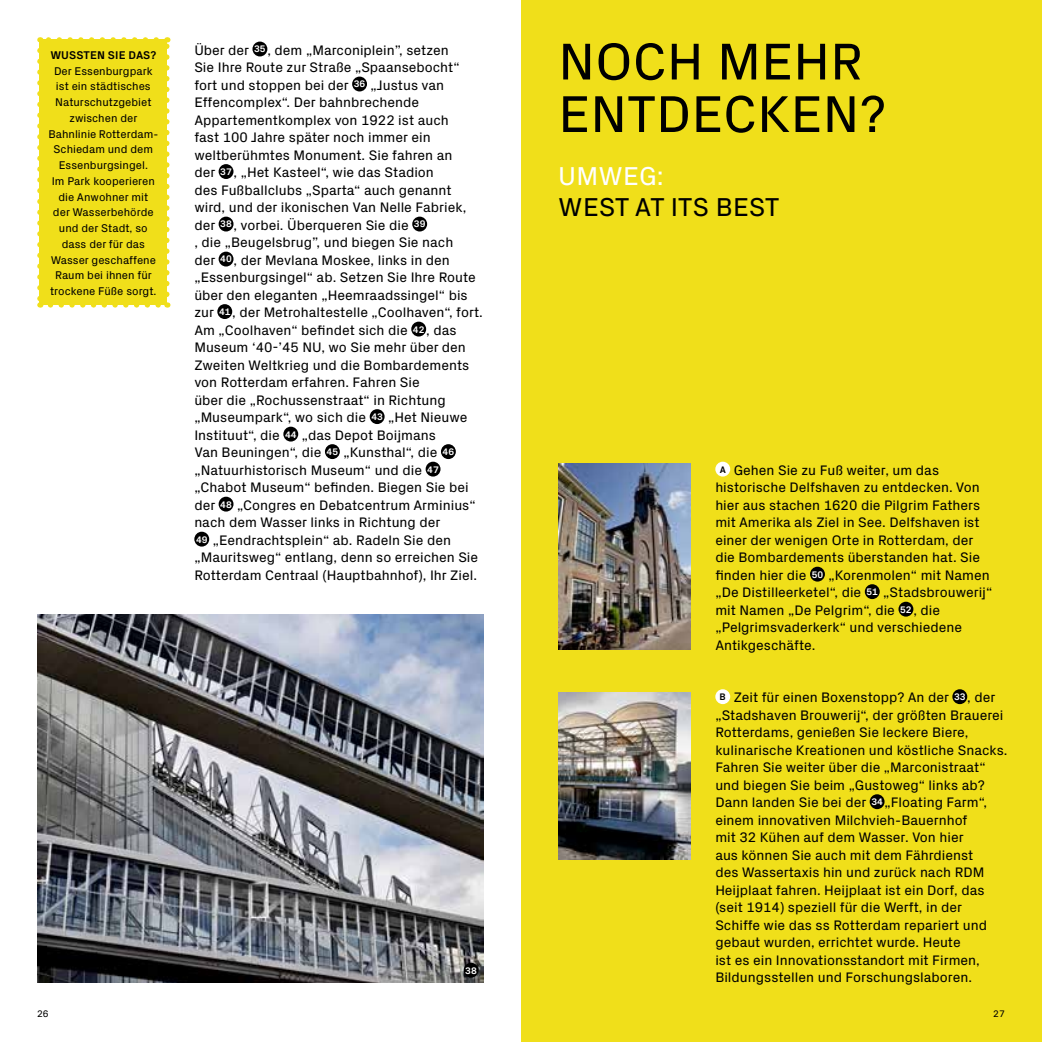
<style>
.page{position:relative;width:1042px;height:1042px;background:#fff}
.page>*{position:absolute;margin:0;border:0;box-sizing:border-box;transform-origin:0 0}
.t1{font:52.5px/52.5px "Px Grotesk";letter-spacing:.01em;color:#000}
.t2{font:26.25px "Px Grotesk";letter-spacing:.01em;color:#000}
.t3{font:26.25px "Px Grotesk";letter-spacing:.01em;color:#fff}
.t4{font:14px/17.5px "Px Grotesk";color:#000}
.t5{font:11.38px/15.8px "Px Grotesk";color:#000;text-align:center}
.t6{font:700 11.38px "Px Grotesk";letter-spacing:.01em;color:#000}
.t7{font:9.62px "Px Grotesk";color:#000}
.t8{font:700 9.62px "Px Grotesk";color:#fff}
</style>
<div class="page">
<div style="left:521px;top:0;width:521px;height:1042px;background:#f0df1a"></div>
<img style="left:37px;top:615px;width:447px;height:367px">
<img style="left:558px;top:464px;width:132px;height:186px">
<img style="left:558px;top:693px;width:132px;height:166px">
<div style="left:252px;top:42px;width:15px;height:14px;background:#000;border-radius:50%"></div>
<div style="left:352px;top:77px;width:15px;height:14px;background:#000;border-radius:50%"></div>
<div style="left:219px;top:164px;width:14px;height:15px;background:#000;border-radius:50%"></div>
<div style="left:219px;top:217px;width:14px;height:14px;background:#000;border-radius:50%"></div>
<div style="left:412px;top:217px;width:15px;height:14px;background:#000;border-radius:50%"></div>
<div style="left:219px;top:252px;width:14px;height:14px;background:#000;border-radius:50%"></div>
<div style="left:217px;top:304px;width:15px;height:15px;background:#000;border-radius:50%"></div>
<div style="left:411px;top:322px;width:15px;height:14px;background:#000;border-radius:50%"></div>
<div style="left:370px;top:409px;width:15px;height:15px;background:#000;border-radius:50%"></div>
<div style="left:283px;top:427px;width:15px;height:14px;background:#000;border-radius:50%"></div>
<div style="left:325px;top:444px;width:15px;height:15px;background:#000;border-radius:50%"></div>
<div style="left:441px;top:444px;width:15px;height:15px;background:#000;border-radius:50%"></div>
<div style="left:426px;top:462px;width:14px;height:14px;background:#000;border-radius:50%"></div>
<div style="left:219px;top:497px;width:14px;height:14px;background:#000;border-radius:50%"></div>
<div style="left:194px;top:532px;width:15px;height:14px;background:#000;border-radius:50%"></div>
<div style="left:40px;top:40px;width:127px;height:265px;background:#f0df1a"></div>
<svg style="left:37px;top:50px;width:5px;height:258px"></svg>
<svg style="left:50px;top:302px;width:118px;height:6px"></svg>
<svg style="left:164px;top:37px;width:5px;height:257px"></svg>
<svg style="left:40px;top:37px;width:116px;height:3px"></svg>
<div style="left:715px;top:462px;width:15px;height:14px;background:#fff;border-radius:50%"></div>
<div style="left:810px;top:567px;width:15px;height:14px;background:#000;border-radius:50%"></div>
<div style="left:865px;top:584px;width:14px;height:15px;background:#000;border-radius:50%"></div>
<div style="left:898px;top:602px;width:15px;height:14px;background:#000;border-radius:50%"></div>
<div style="left:715px;top:689px;width:15px;height:15px;background:#fff;border-radius:50%"></div>
<div style="left:952px;top:689px;width:15px;height:15px;background:#000;border-radius:50%"></div>
<div style="left:869px;top:794px;width:15px;height:15px;background:#000;border-radius:50%"></div>
<div style="left:464px;top:963px;width:14px;height:14px;background:#000;border-radius:50%"></div>
<p class="t6" style="left:50px;top:47px;width:108px">WUSSTEN SIE DAS?</p>
<p class="t5" style="left:48px;top:62px;width:111px">Der Essenburgpark ist ein städtisches<br>Naturschutzgebiet zwischen der<br>Bahnlinie Rotterdam-<br>Schiedam und dem<br>Essenburgsingel.<br>Im Park kooperieren die Anwohner mit<br>der Wasserbehörde und der Stadt, so dass der für das<br>Wasser geschaffene<br>Raum bei ihnen für trockene Füße sorgt.</p>
<p class="t4" style="left:194px;top:40px;width:290px">Über der <sup>35</sup> , dem „Marconiplein”, setzen<br>Sie Ihre Route zur Straße „Spaansebocht“ fort und stoppen bei der <sup>36</sup> „Justus van Effencomplex“. Der bahnbrechende Appartementkomplex von 1922 ist auch<br>fast 100 Jahre später noch immer ein weltberühmtes Monument. Sie fahren an<br>der <sup>37</sup> , „Het Kasteel“, wie das Stadion<br>des Fußballclubs „Sparta“ auch genannt wird, und der ikonischen Van Nelle Fabriek, der <sup>38</sup> , vorbei. Überqueren Sie die <sup>39<br></sup>, die „Beugelsbrug”, und biegen Sie nach<br>der <sup>40</sup> , der Mevlana Moskee, links in den „Essenburgsingel“ ab. Setzen Sie Ihre Route über den eleganten „Heemraadssingel“ bis zur <sup>41</sup> , der Metrohaltestelle „Coolhaven“, fort.<br>Am „Coolhaven“ befindet sich die <sup>42</sup> , das Museum ‘40-’45 NU, wo Sie mehr über den Zweiten Weltkrieg und die Bombardements von Rotterdam erfahren. Fahren Sie<br>über die „Rochussenstraat“ in Richtung „Museumpark“, wo sich die <sup>43</sup> „Het Nieuwe Instituut“, die <sup>44</sup> „das Depot Boijmans<br>Van Beuningen“, die <sup>45</sup> „Kunsthal“, die <sup>46 </sup>„Natuurhistorisch Museum“ und die <sup>47 </sup>„Chabot Museum“ befinden. Biegen Sie bei der <sup>48</sup> „Congres en Debatcentrum Arminius“ nach dem Wasser links in Richtung der<br><sup>49</sup> „Eendrachtsplein“ ab. Radeln Sie den „Mauritsweg“ entlang, denn so erreichen Sie Rotterdam Centraal (Hauptbahnhof), Ihr Ziel.</p>
<p class="t8" style="left:465px;top:963px;width:13px">38</p>
<h1 class="t1" style="left:558px;top:32px;width:329px">NOCH MEHR<br>ENTDECKEN?</h1>
<h2 class="t3" style="left:558px;top:157px;width:107px">UMWEG:</h2>
<h2 class="t2" style="left:558px;top:188px;width:223px">WEST AT ITS BEST</h2>
<p class="t4" style="left:715px;top:460px;width:278px;text-indent:4px"><sup>A</sup> Gehen Sie zu Fuß weiter, um das historische Delfshaven zu entdecken. Von hier aus stachen 1620 die Pilgrim Fathers mit Amerika als Ziel in See. Delfshaven ist einer der wenigen Orte in Rotterdam, der die Bombardements überstanden hat. Sie finden hier die <sup>50</sup> „Korenmolen“ mit Namen „De Distilleerketel“, die <sup>51</sup> „Stadsbrouwerij“ mit Namen „De Pelgrim“, die <sup>52</sup> , die „Pelgrimsvaderkerk“ und verschiedene Antikgeschäfte.</p>
<p class="t4" style="left:715px;top:688px;width:294px;text-indent:4px"><sup>B</sup> Zeit für einen Boxenstopp? An der <sup>33</sup> , der „Stadshaven Brouwerij“, der größten Brauerei Rotterdams, genießen Sie leckere Biere, kulinarische Kreationen und köstliche Snacks.<br>Fahren Sie weiter über die „Marconistraat“ und biegen Sie beim „Gustoweg“ links ab?<br>Dann landen Sie bei der <sup>34</sup> „Floating Farm“, einem innovativen Milchvieh-Bauernhof<br>mit 32 Kühen auf dem Wasser. Von hier<br>aus können Sie auch mit dem Fährdienst<br>des Wassertaxis hin und zurück nach RDM Heijplaat fahren. Heijplaat ist ein Dorf, das (seit 1914) speziell für die Werft, in der Schiffe wie das ss Rotterdam repariert und gebaut wurden, errichtet wurde. Heute<br>ist es ein Innovationsstandort mit Firmen, Bildungsstellen und Forschungslaboren.</p>
<p class="t7" style="left:37px;top:1007px;width:13px">26</p>
<p class="t7" style="left:993px;top:1007px;width:13px">27</p>
</div>
